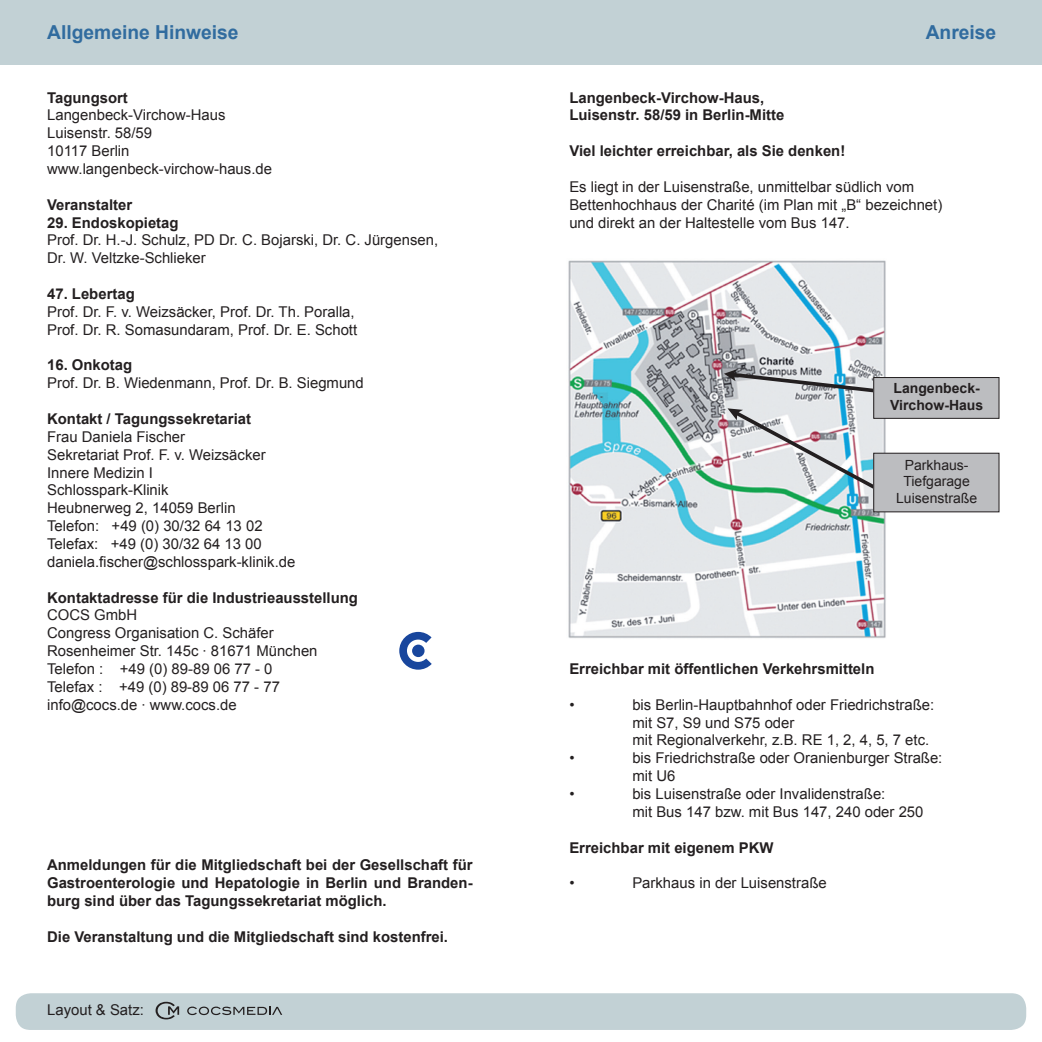
<style>
.page{position:relative;width:1042px;height:1042px;background:#fff}
.page>*{position:absolute;margin:0;border:0;box-sizing:border-box;transform-origin:0 0}
.t1{font:700 19.25px "Arial";color:#316c9f}
.t2{font:14.88px/17.8px "Arial";color:#231f20}
.t3{font:700 14.88px/17.8px "Arial";color:#231f20;text-align:justify}
.t4{font:14px/16.8px "Arial";color:#231f20;text-align:center}
.t5{font:700 14px/16.8px "Arial";color:#231f20}
</style>
<div class="page">
<div style="left:0;top:0;width:1042px;height:64px;background:#c2d1d5"></div>
<div style="left:15px;top:993px;width:1012px;height:37px;background:#c2d1d5"></div>
<img style="left:568px;top:260px;width:322px;height:378px">
<svg style="left:724px;top:369px;width:152px;height:23px;background:#a4abb0"></svg>
<svg style="left:727px;top:408px;width:152px;height:83px;background:#c9d2d5"></svg>
<div style="left:874px;top:377px;width:125px;height:41px;background:#bcbdc0"></div>
<div style="left:873px;top:377px;width:126px;height:42px;border:1px solid #231f20"></div>
<div style="left:874px;top:453px;width:125px;height:59px;background:#bcbdc0"></div>
<div style="left:873px;top:453px;width:126px;height:59px;border:1px solid #231f20"></div>
<svg style="left:399px;top:632px;width:33px;height:38px"></svg>
<div style="left:412px;top:644px;width:12px;height:13px;background:#18469d;border-radius:50%"></div>
<svg style="left:156px;top:1002px;width:23px;height:17px"></svg>
<svg style="left:187px;top:1006px;width:95px;height:9px"></svg>
<p class="t1" style="left:47px;top:19px;width:193px">Allgemeine Hinweise</p>
<p class="t3" style="left:47px;top:89px;width:82px">Tagungsort</p>
<p class="t2" style="left:47px;top:106px;width:226px">Langenbeck-Virchow-Haus<br>Luisenstr. 58/59<br>10117 Berlin www.langenbeck-virchow-haus.de</p>
<p class="t3" style="left:47px;top:196px;width:87px">Veranstalter</p>
<p class="t3" style="left:47px;top:214px;width:133px">29. Endoskopietag</p>
<p class="t2" style="left:47px;top:231px;width:392px">Prof. Dr. H.-J. Schulz, PD Dr. C. Bojarski, Dr. C. Jürgensen,<br>Dr. W. Veltzke-Schlieker</p>
<p class="t3" style="left:47px;top:285px;width:89px">47. Lebertag</p>
<p class="t2" style="left:47px;top:303px;width:312px">Prof. Dr. F. v. Weizsäcker, Prof. Dr. Th. Poralla,<br>Prof. Dr. R. Somasundaram, Prof. Dr. E. Schott</p>
<p class="t3" style="left:47px;top:357px;width:87px">16. Onkotag</p>
<p class="t2" style="left:47px;top:374px;width:318px">Prof. Dr. B. Wiedenmann, Prof. Dr. B. Siegmund</p>
<p class="t3" style="left:47px;top:410px;width:205px">Kontakt / Tagungssekretariat</p>
<p class="t2" style="left:47px;top:428px;width:250px">Frau Daniela Fischer<br>Sekretariat Prof. F. v. Weizsäcker<br>Innere Medizin I<br>Schlosspark-Klinik<br>Heubnerweg 2, 14059 Berlin<br>Telefon: +49 (0) 30/32 64 13 02<br>Telefax: +49 (0) 30/32 64 13 00 daniela.fischer@schlosspark-klinik.de</p>
<p class="t3" style="left:47px;top:589px;width:312px">Kontaktadresse für die Industrieausstellung</p>
<p class="t2" style="left:47px;top:606px;width:272px">COCS GmbH<br>Congress Organisation C. Schäfer<br>Rosenheimer Str. 145c · 81671 München<br>Telefon : +49 (0) 89-89 06 77 - 0<br>Telefax : +49 (0) 89-89 06 77 - 77 info@cocs.de · www.cocs.de</p>
<p class="t3" style="left:47px;top:857px;width:427px">Anmeldungen für die Mitgliedschaft bei der Gesellschaft für Gastroenterologie und Hepatologie in Berlin und Branden&shy;burg sind über das Tagungssekretariat möglich.</p>
<p class="t3" style="left:47px;top:928px;width:402px">Die Veranstaltung und die Mitgliedschaft sind kostenfrei.</p>
<p class="t2" style="left:47px;top:1001px;width:98px">Layout &amp; Satz:</p>
<p class="t1" style="left:925px;top:19px;width:72px">Anreise</p>
<p class="t3" style="left:569px;top:89px;width:216px">Langenbeck-Virchow-Haus,<br>Luisenstr. 58/59 in Berlin-Mitte</p>
<p class="t3" style="left:569px;top:143px;width:277px">Viel leichter erreichbar, als Sie denken!</p>
<p class="t2" style="left:569px;top:178px;width:374px">Es liegt in der Luisenstraße, unmittelbar südlich vom<br>Bettenhochhaus der Charité (im Plan mit „B“ bezeichnet) und direkt an der Haltestelle vom Bus 147.</p>
<p class="t5" style="left:890px;top:380px;width:95px">Langenbeck-<br>Virchow-Haus</p>
<p class="t4" style="left:896px;top:456px;width:82px">Parkhaus-<br>Tiefgarage<br>Luisenstraße</p>
<p class="t3" style="left:569px;top:660px;width:307px">Erreichbar mit öffentlichen Verkehrsmitteln</p>
<p class="t2" style="left:569px;top:696px;width:7px">•</p>
<p class="t2" style="left:632px;top:696px;width:303px">bis Berlin-Hauptbahnhof oder Friedrichstraße: mit S7, S9 und S75 oder<br>mit Regionalverkehr, z.B. RE 1, 2, 4, 5, 7 etc.</p>
<p class="t2" style="left:569px;top:749px;width:7px">•</p>
<p class="t2" style="left:632px;top:749px;width:311px">bis Friedrichstraße oder Oranienburger Straße: mit U6</p>
<p class="t2" style="left:569px;top:785px;width:7px">•</p>
<p class="t2" style="left:632px;top:785px;width:293px">bis Luisenstraße oder Invalidenstraße:<br>mit Bus 147 bzw. mit Bus 147, 240 oder 250</p>
<p class="t3" style="left:569px;top:839px;width:206px">Erreichbar mit eigenem PKW</p>
<p class="t2" style="left:569px;top:874px;width:7px">•</p>
<p class="t2" style="left:632px;top:874px;width:196px">Parkhaus in der Luisenstraße</p>
</div>
